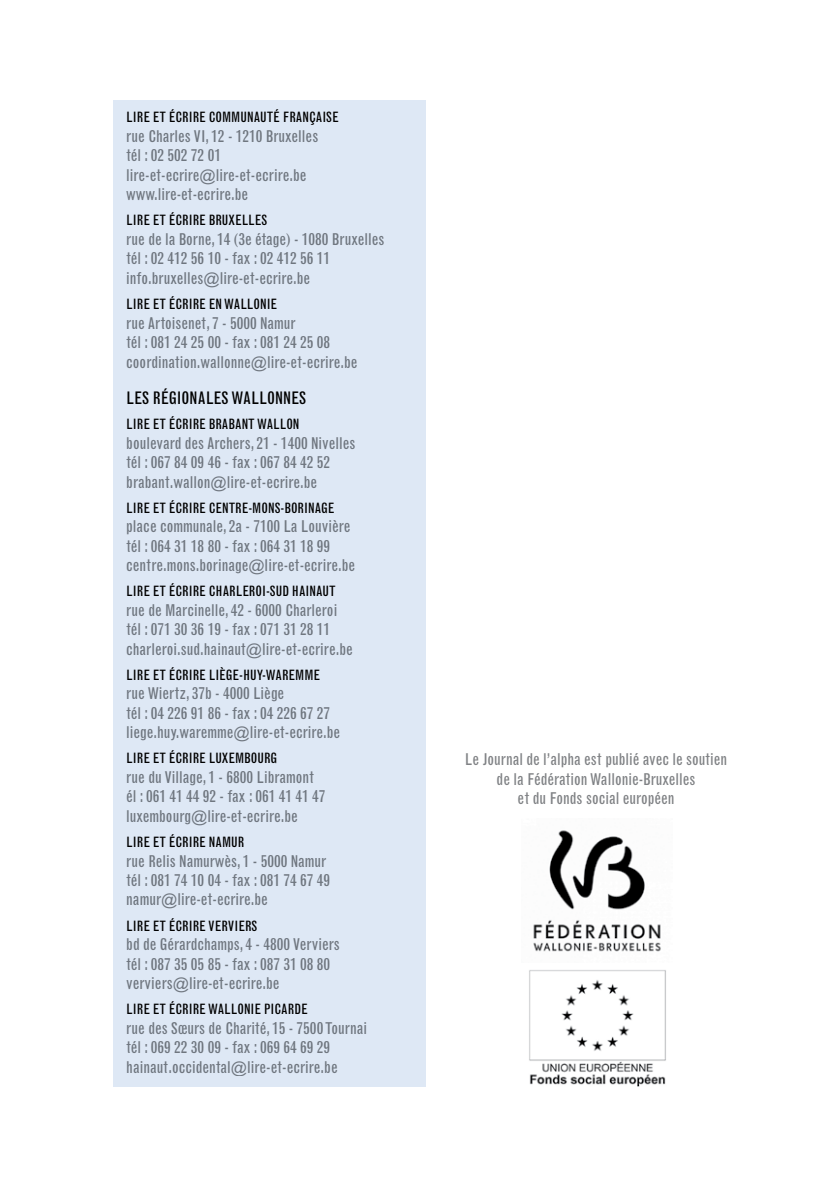
<style>
.page{position:relative;width:840px;height:1191px;background:#fff}
.page>*{position:absolute;margin:0;border:0;box-sizing:border-box;transform-origin:0 0}
.t1{font:condensed 17px "Grotesque MT Std";color:#000}
.t2{font:condensed 16px/19.4px "Grotesque MT Std";color:#808285}
.t3{font:condensed 14px "Grotesque MT Std";color:#000}
</style>
<div class="page">
<div style="left:113px;top:100px;width:312px;height:987px;background:#dee8f5"></div>
<img style="left:529px;top:970px;width:136px;height:116px">
<img style="left:533px;top:830px;width:128px;height:122px">
<p class="t3" style="left:126px;top:109px;width:214px">LIRE ET ÉCRIRE COMMUNAUTÉ FRANÇAISE</p>
<p class="t2" style="left:126px;top:127px;width:194px">rue Charles VI, 12 - 1210 Bruxelles tél : 02 502 72 01 lire-et-ecrire@lire-et-ecrire.be www.lire-et-ecrire.be</p>
<p class="t3" style="left:126px;top:212px;width:143px">LIRE ET ÉCRIRE BRUXELLES</p>
<p class="t2" style="left:126px;top:230px;width:260px">rue de la Borne, 14 (3e étage) - 1080 Bruxelles tél : 02 412 56 10 - fax : 02 412 56 11 info.bruxelles@lire-et-ecrire.be</p>
<p class="t3" style="left:126px;top:296px;width:153px">LIRE ET ÉCRIRE EN WALLONIE</p>
<p class="t2" style="left:126px;top:313px;width:233px">rue Artoisenet, 7 - 5000 Namur<br>tél : 081 24 25 00 - fax : 081 24 25 08 coordination.wallonne@lire-et-ecrire.be</p>
<p class="t1" style="left:126px;top:388px;width:181px">LES RÉGIONALES WALLONNES</p>
<p class="t3" style="left:126px;top:416px;width:175px">LIRE ET ÉCRIRE BRABANT WALLON</p>
<p class="t2" style="left:126px;top:433px;width:231px">boulevard des Archers, 21 - 1400 Nivelles tél : 067 84 09 46 - fax : 067 84 42 52 brabant.wallon@lire-et-ecrire.be</p>
<p class="t3" style="left:126px;top:499px;width:210px">LIRE ET ÉCRIRE CENTRE-MONS-BORINAGE</p>
<p class="t2" style="left:126px;top:517px;width:230px">place communale, 2a - 7100 La Louvière tél : 064 31 18 80 - fax : 064 31 18 99 centre.mons.borinage@lire-et-ecrire.be</p>
<p class="t3" style="left:126px;top:583px;width:211px">LIRE ET ÉCRIRE CHARLEROI-SUD HAINAUT</p>
<p class="t2" style="left:126px;top:600px;width:228px">rue de Marcinelle, 42 - 6000 Charleroi tél : 071 30 36 19 - fax : 071 31 28 11 charleroi.sud.hainaut@lire-et-ecrire.be</p>
<p class="t3" style="left:126px;top:666px;width:195px">LIRE ET ÉCRIRE LIÈGE-HUY-WAREMME</p>
<p class="t2" style="left:126px;top:684px;width:216px">rue Wiertz, 37b - 4000 Liège<br>tél : 04 226 91 86 - fax : 04 226 67 27 liege.huy.waremme@lire-et-ecrire.be</p>
<p class="t3" style="left:126px;top:750px;width:153px">LIRE ET ÉCRIRE LUXEMBOURG</p>
<p class="t2" style="left:126px;top:767px;width:201px">rue du Village, 1 - 6800 Libramont él : 061 41 44 92 - fax : 061 41 41 47 luxembourg@lire-et-ecrire.be</p>
<p class="t3" style="left:126px;top:834px;width:120px">LIRE ET ÉCRIRE NAMUR</p>
<p class="t2" style="left:126px;top:851px;width:206px">rue Relis Namurwès, 1 - 5000 Namur tél : 081 74 10 04 - fax : 081 74 67 49 namur@lire-et-ecrire.be</p>
<p class="t3" style="left:126px;top:917px;width:133px">LIRE ET ÉCRIRE VERVIERS</p>
<p class="t2" style="left:126px;top:935px;width:215px">bd de Gérardchamps, 4 - 4800 Verviers tél : 087 35 05 85 - fax : 087 31 08 80 verviers@lire-et-ecrire.be</p>
<p class="t3" style="left:126px;top:1001px;width:183px">LIRE ET ÉCRIRE WALLONIE PICARDE</p>
<p class="t2" style="left:126px;top:1018px;width:242px">rue des Sœurs de Charité, 15 - 7500 Tournai tél : 069 22 30 09 - fax : 069 64 69 29 hainaut.occidental@lire-et-ecrire.be</p>
<p class="t2" style="left:464px;top:750px;width:264px;text-align:center">Le Journal de l’alpha est publié avec le soutien de la Fédération Wallonie-Bruxelles<br>et du Fonds social européen</p>
</div>
